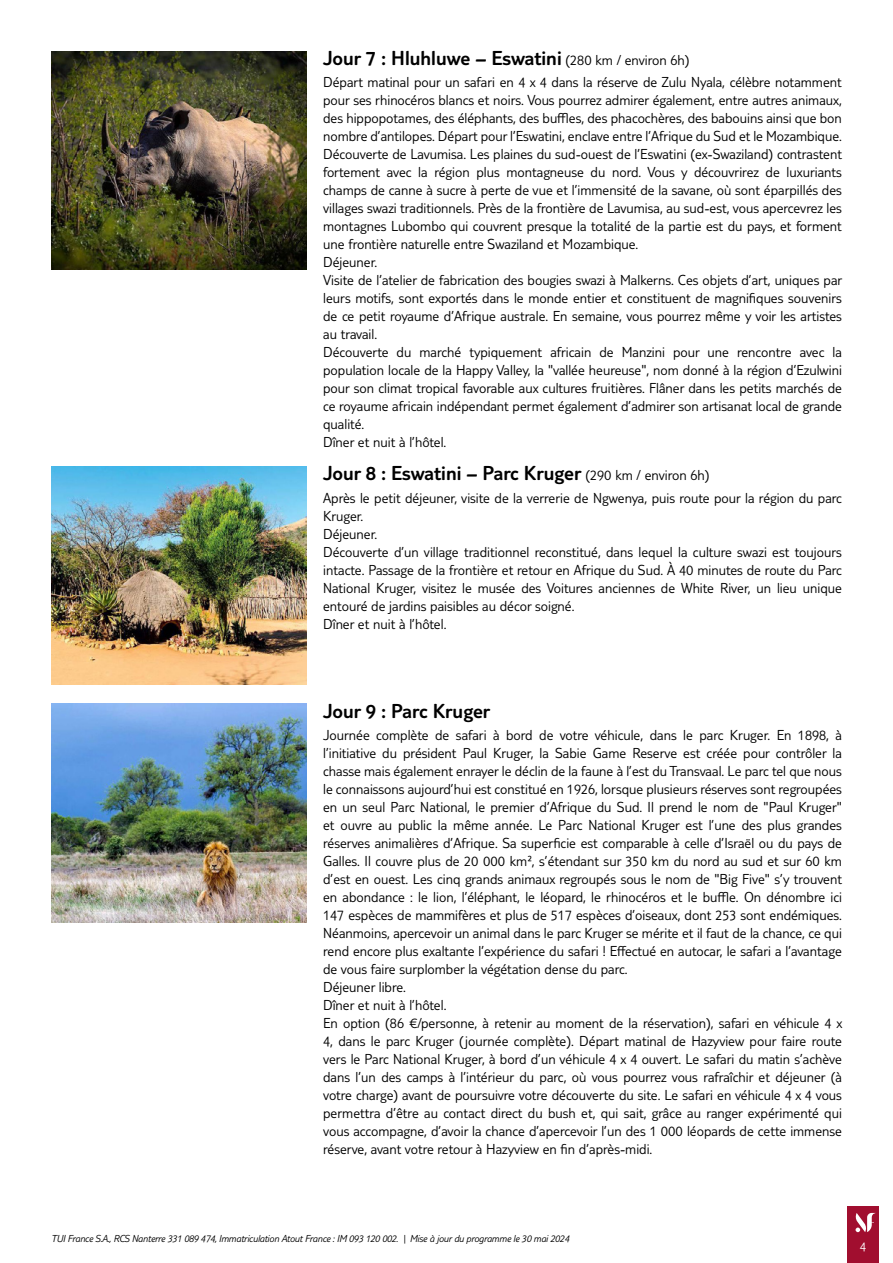
<style>
.page{position:relative;width:893px;height:1263px;background:#fff}
.page>*{position:absolute;margin:0;border:0;box-sizing:border-box;transform-origin:0 0}
.t1{font:300 21px "TUI Type";color:#000}
.t2{font:300 15px/18px "TUI Type";color:#000}
.t3{font:300 13.5px "TUI Type";color:#fff}
.t4{font:italic 300 10.5px "TUI Type";letter-spacing:-.02em;color:#000}
.s1{font-size:15px}
</style>
<div class="page">
<div style="left:847px;top:1206px;width:32px;height:57px;background:#a10e2f"></div>
<svg style="left:855px;top:1213px;width:21px;height:19px"></svg>
<img style="left:51px;top:51px;width:255px;height:219px">
<img style="left:51px;top:466px;width:255px;height:219px">
<img style="left:51px;top:703px;width:255px;height:219px">
<h1 class="t1" style="left:323px;top:46px;width:368px">Jour 7 : Hluhluwe – Eswatini <span class="s1">(280 km / environ 6h)</span></h1>
<p class="t2" style="left:323px;top:73px;width:521px">Départ matinal pour un safari en 4 x 4 dans la réserve de Zulu Nyala, célèbre notamment pour ses rhinocéros blancs et noirs. Vous pourrez admirer également, entre autres animaux, des hippopotames, des éléphants, des buffles, des phacochères, des babouins ainsi que bon nombre d’antilopes. Départ pour l’Eswatini, enclave entre l’Afrique du Sud et le Mozambique.<br>Découverte de Lavumisa. Les plaines du sud-ouest de l’Eswatini (ex-Swaziland) contrastent fortement avec la région plus montagneuse du nord. Vous y découvrirez de luxuriants champs de canne à sucre à perte de vue et l’immensité de la savane, où sont éparpillés des villages swazi traditionnels. Près de la frontière de Lavumisa, au sud-est, vous apercevrez les montagnes Lubombo qui couvrent presque la totalité de la partie est du pays, et forment une frontière naturelle entre Swaziland et Mozambique.<br>Déjeuner.<br>Visite de l’atelier de fabrication des bougies swazi à Malkerns. Ces objets d’art, uniques par leurs motifs, sont exportés dans le monde entier et constituent de magnifiques souvenirs de ce petit royaume d’Afrique australe. En semaine, vous pourrez même y voir les artistes au travail.<br>Découverte du marché typiquement africain de Manzini pour une rencontre avec la population locale de la Happy Valley, la "vallée heureuse", nom donné à la région d’Ezulwini pour son climat tropical favorable aux cultures fruitières. Flâner dans les petits marchés de ce royaume africain indépendant permet également d’admirer son artisanat local de grande qualité.<br>Dîner et nuit à l’hôtel.</p>
<h1 class="t1" style="left:323px;top:461px;width:388px">Jour 8 : Eswatini – Parc Kruger <span class="s1">(290 km / environ 6h)</span></h1>
<p class="t2" style="left:323px;top:488px;width:520px">Après le petit déjeuner, visite de la verrerie de Ngwenya, puis route pour la région du parc Kruger.<br>Déjeuner.<br>Découverte d’un village traditionnel reconstitué, dans lequel la culture swazi est toujours intacte. Passage de la frontière et retour en Afrique du Sud. À 40 minutes de route du Parc National Kruger, visitez le musée des Voitures anciennes de White River, un lieu unique entouré de jardins paisibles au décor soigné.<br>Dîner et nuit à l’hôtel.</p>
<h1 class="t1" style="left:323px;top:699px;width:169px">Jour 9 : Parc Kruger</h1>
<p class="t2" style="left:323px;top:726px;width:521px">Journée complète de safari à bord de votre véhicule, dans le parc Kruger. En 1898, à l’initiative du président Paul Kruger, la Sabie Game Reserve est créée pour contrôler la chasse mais également enrayer le déclin de la faune à l’est du Transvaal. Le parc tel que nous le connaissons aujourd’hui est constitué en 1926, lorsque plusieurs réserves sont regroupées en un seul Parc National, le premier d’Afrique du Sud. Il prend le nom de "Paul Kruger" et ouvre au public la même année. Le Parc National Kruger est l’une des plus grandes réserves animalières d’Afrique. Sa superficie est comparable à celle d’Israël ou du pays de Galles. Il couvre plus de 20 000 km², s’étendant sur 350 km du nord au sud et sur 60 km d’est en ouest. Les cinq grands animaux regroupés sous le nom de "Big Five" s’y trouvent en abondance : le lion, l’éléphant, le léopard, le rhinocéros et le buffle. On dénombre ici 147 espèces de mammifères et plus de 517 espèces d’oiseaux, dont 253 sont endémiques.<br>Néanmoins, apercevoir un animal dans le parc Kruger se mérite et il faut de la chance, ce qui rend encore plus exaltante l’expérience du safari ! Effectué en autocar, le safari a l’avantage de vous faire surplomber la végétation dense du parc.<br>Déjeuner libre.<br>Dîner et nuit à l’hôtel.<br>En option (86 €/personne, à retenir au moment de la réservation), safari en véhicule 4 x 4, dans le parc Kruger (journée complète). Départ matinal de Hazyview pour faire route vers le Parc National Kruger, à bord d’un véhicule 4 x 4 ouvert. Le safari du matin s’achève dans l’un des camps à l’intérieur du parc, où vous pourrez vous rafraîchir et déjeuner (à votre charge) avant de poursuivre votre découverte du site. Le safari en véhicule 4 x 4 vous permettra d’être au contact direct du bush et, qui sait, grâce au ranger expérimenté qui vous accompagne, d’avoir la chance d’apercevoir l’un des 1 000 léopards de cette immense réserve, avant votre retour à Hazyview en fin d’après-midi.</p>
<p class="t4" style="left:51px;top:1232px;width:520px">TUI France S.A., RCS Nanterre 331 089 474, Immatriculation Atout France : IM 093 120 002. | Mise à jour du programme le 30 mai 2024</p>
<p class="t3" style="left:860px;top:1239px;width:8px">4</p>
</div>
